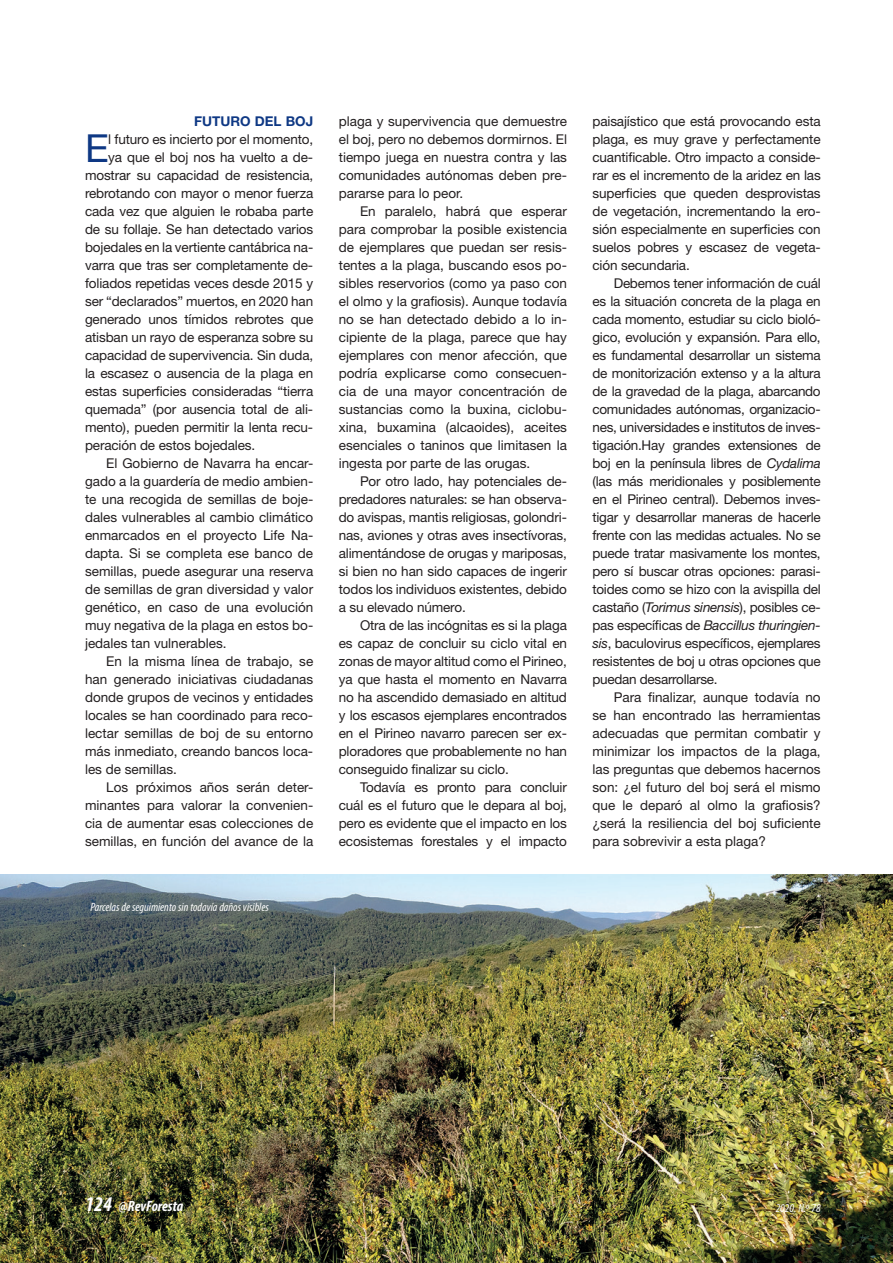
<style>
.page{position:relative;width:893px;height:1263px;background:#fff}
.page>*{position:absolute;margin:0;border:0;box-sizing:border-box;transform-origin:0 0}
.t1{font:38.7px "Helvetica Neue LT Std";color:#0e3884}
.t2{font:italic 700 condensed 15px "Myriad Pro";color:#fff}
.t3{font:13.5px/18px "Helvetica Neue LT Std";letter-spacing:-.01em;color:#231f20;text-align:justify}
.t4{font:700 13.5px "Helvetica Neue";color:#0e3884}
.t5{font:italic condensed 12px "Myriad Pro";color:#fff}
.s1{font-style:italic}
.s2{font-size:21px}
</style>
<div class="page">
<img style="left:0;top:875px;width:893px;height:388px">
<p class="t4" style="left:194px;top:113px;width:121px">FUTURO DEL BOJ</p>
<h1 class="t1" style="left:85px;top:125px;width:25px">E</h1>
<p class="t3" style="left:108px;top:130px;width:206px">l futuro es incierto por el momento,</p>
<p class="t3" style="left:108px;top:148px;width:206px">ya que el boj nos ha vuelto a de-</p>
<p class="t3" style="left:85px;top:166px;width:230px">mostrar su capacidad de resistencia,</p>
<p class="t3" style="left:85px;top:184px;width:230px">rebrotando con mayor o menor fuerza</p>
<p class="t3" style="left:85px;top:202px;width:230px">cada vez que alguien le robaba parte</p>
<p class="t3" style="left:85px;top:220px;width:230px">de su follaje. Se han detectado varios</p>
<p class="t3" style="left:85px;top:238px;width:230px">bojedales en la vertiente cantábrica na-</p>
<p class="t3" style="left:85px;top:256px;width:230px">varra que tras ser completamente de-</p>
<p class="t3" style="left:85px;top:274px;width:230px">foliados repetidas veces desde 2015 y</p>
<p class="t3" style="left:85px;top:292px;width:230px">ser “declarados” muertos, en 2020 han</p>
<p class="t3" style="left:85px;top:310px;width:230px">generado unos tímidos rebrotes que</p>
<p class="t3" style="left:85px;top:328px;width:230px">atisban un rayo de esperanza sobre su</p>
<p class="t3" style="left:85px;top:346px;width:230px">capacidad de supervivencia. Sin duda,</p>
<p class="t3" style="left:85px;top:364px;width:230px">la escasez o ausencia de la plaga en</p>
<p class="t3" style="left:85px;top:382px;width:230px">estas superficies consideradas “tierra</p>
<p class="t3" style="left:85px;top:400px;width:230px">quemada” (por ausencia total de ali-</p>
<p class="t3" style="left:85px;top:418px;width:230px">mento), pueden permitir la lenta recu-</p>
<p class="t3" style="left:85px;top:436px;width:172px">peración de estos bojedales.</p>
<p class="t3" style="left:106px;top:454px;width:208px">El Gobierno de Navarra ha encar-</p>
<p class="t3" style="left:85px;top:472px;width:230px">gado a la guardería de medio ambien-</p>
<p class="t3" style="left:85px;top:490px;width:230px">te una recogida de semillas de boje-</p>
<p class="t3" style="left:85px;top:508px;width:230px">dales vulnerables al cambio climático</p>
<p class="t3" style="left:85px;top:526px;width:230px">enmarcados en el proyecto Life Na-</p>
<p class="t3" style="left:85px;top:544px;width:230px">dapta. Si se completa ese banco de</p>
<p class="t3" style="left:85px;top:562px;width:230px">semillas, puede asegurar una reserva</p>
<p class="t3" style="left:85px;top:580px;width:230px">de semillas de gran diversidad y valor</p>
<p class="t3" style="left:85px;top:598px;width:230px">genético, en caso de una evolución</p>
<p class="t3" style="left:85px;top:616px;width:230px">muy negativa de la plaga en estos bo-</p>
<p class="t3" style="left:85px;top:634px;width:143px">jedales tan vulnerables.</p>
<p class="t3" style="left:106px;top:652px;width:208px">En la misma línea de trabajo, se</p>
<p class="t3" style="left:85px;top:670px;width:230px">han generado iniciativas ciudadanas</p>
<p class="t3" style="left:85px;top:688px;width:230px">donde grupos de vecinos y entidades</p>
<p class="t3" style="left:85px;top:706px;width:230px">locales se han coordinado para reco-</p>
<p class="t3" style="left:85px;top:724px;width:230px">lectar semillas de boj de su entorno</p>
<p class="t3" style="left:85px;top:742px;width:230px">más inmediato, creando bancos loca-</p>
<p class="t3" style="left:85px;top:760px;width:94px">les de semillas.</p>
<p class="t3" style="left:106px;top:778px;width:208px">Los próximos años serán deter-</p>
<p class="t3" style="left:85px;top:796px;width:230px">minantes para valorar la convenien-</p>
<p class="t3" style="left:85px;top:814px;width:230px">cia de aumentar esas colecciones de</p>
<p class="t3" style="left:85px;top:832px;width:230px">semillas, en función del avance de la</p>
<p class="t5" style="left:90px;top:899px;width:180px">Parcelas de seguimiento sin todavía daños visibles</p>
<p class="t3" style="left:339px;top:112px;width:230px">plaga y supervivencia que demuestre el boj, pero no debemos dormirnos. El tiempo juega en nuestra contra y las comunidades autónomas deben pre&shy;pararse para lo peor.</p>
<p class="t3" style="left:339px;top:202px;width:230px;text-indent:21px">En paralelo, habrá que esperar para comprobar la posible existencia de ejemplares que puedan ser resis&shy;tentes a la plaga, buscando esos po&shy;sibles reservorios (como ya paso con el olmo y la grafiosis). Aunque todavía no se han detectado debido a lo in&shy;cipiente de la plaga, parece que hay ejemplares con menor afección, que podría explicarse como consecuen&shy;cia de una mayor concentración de sustancias como la buxina, ciclobu&shy;xina, buxamina (alcaoides), aceites esenciales o taninos que limitasen la ingesta por parte de las orugas.</p>
<p class="t3" style="left:339px;top:472px;width:230px;text-indent:21px">Por otro lado, hay potenciales de&shy;predadores naturales: se han observa&shy;do avispas, mantis religiosas, golondri&shy;nas, aviones y otras aves insectívoras, alimentándose de orugas y mariposas, si bien no han sido capaces de ingerir todos los individuos existentes, debido a su elevado número.</p>
<p class="t3" style="left:339px;top:616px;width:230px;text-indent:21px">Otra de las incógnitas es si la plaga es capaz de concluir su ciclo vital en zonas de mayor altitud como el Pirineo, ya que hasta el momento en Navarra no ha ascendido demasiado en altitud y los escasos ejemplares encontrados en el Pirineo navarro parecen ser ex&shy;ploradores que probablemente no han conseguido finalizar su ciclo.</p>
<p class="t3" style="left:339px;top:778px;width:230px;text-indent:21px">Todavía es pronto para concluir cuál es el futuro que le depara al boj, pero es evidente que el impacto en los ecosistemas forestales y el impacto</p>
<p class="t3" style="left:592px;top:112px;width:230px">paisajístico que está provocando esta plaga, es muy grave y perfectamente cuantificable. Otro impacto a conside&shy;rar es el incremento de la aridez en las superficies que queden desprovistas de vegetación, incrementando la ero&shy;sión especialmente en superficies con suelos pobres y escasez de vegeta&shy;ción secundaria.</p>
<p class="t3" style="left:592px;top:274px;width:230px;text-indent:21px">Debemos tener información de cuál es la situación concreta de la plaga en cada momento, estudiar su ciclo bioló&shy;gico, evolución y expansión. Para ello, es fundamental desarrollar un sistema de monitorización extenso y a la altura de la gravedad de la plaga, abarcando comunidades autónomas, organizacio&shy;nes, universidades e institutos de inves&shy;tigación.Hay grandes extensiones de boj en la península libres de <span class="s1">Cydalima </span>(las más meridionales y posiblemente en el Pirineo central). Debemos inves&shy;tigar y desarrollar maneras de hacerle frente con las medidas actuales. No se puede tratar masivamente los montes, pero sí buscar otras opciones: parasi&shy;toides como se hizo con la avispilla del castaño (<span class="s1">Torimus sinensis</span>), posibles ce&shy;pas específicas de <span class="s1">Baccillus thuringien&shy;sis</span>, baculovirus específicos, ejemplares resistentes de boj u otras opciones que puedan desarrollarse.</p>
<p class="t3" style="left:592px;top:688px;width:230px;text-indent:21px">Para finalizar, aunque todavía no se han encontrado las herramientas adecuadas que permitan combatir y minimizar los impactos de la plaga, las preguntas que debemos hacernos son: ¿el futuro del boj será el mismo que le deparó al olmo la grafiosis? ¿será la resiliencia del boj suficiente para sobrevivir a esta plaga?</p>
<p class="t2" style="left:85px;top:1196px;width:100px"><span class="s2">124</span> @RevForesta</p>
<p class="t5" style="left:776px;top:1200px;width:47px">2020. N.<sup>o</sup> 78</p>
</div>
